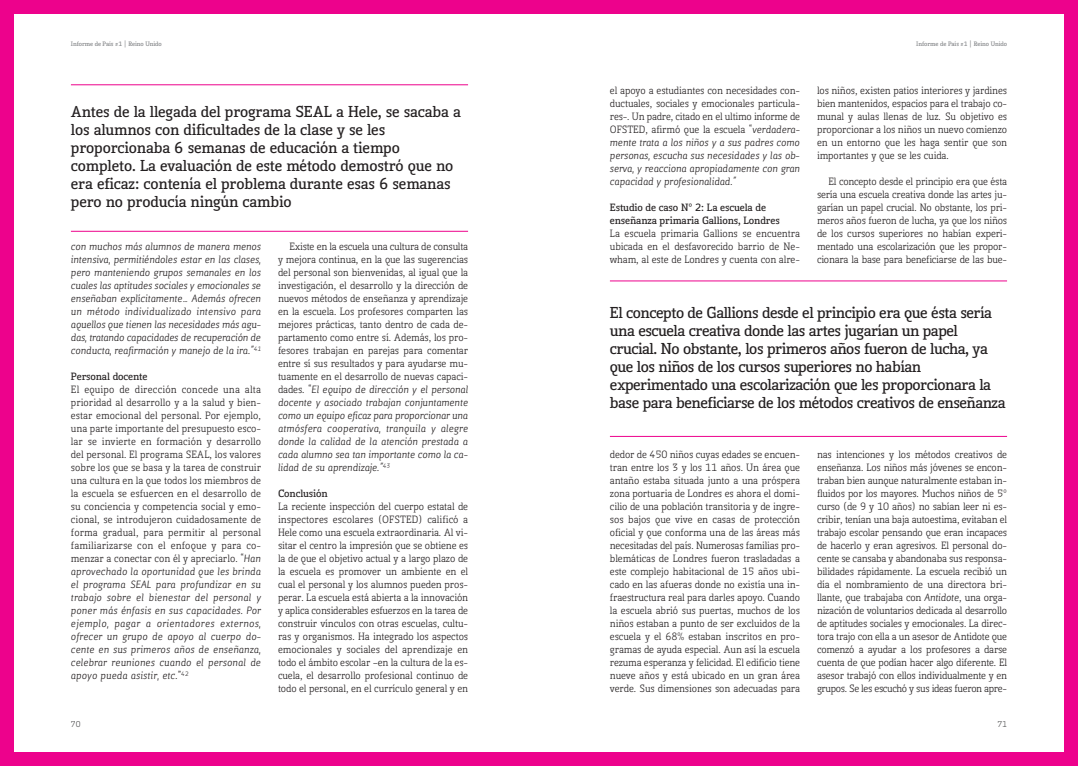
<style>
.page{position:relative;width:1078px;height:766px;background:#fff}
.page>*{position:absolute;margin:0;border:0;box-sizing:border-box;transform-origin:0 0}
.t1{font:700 15px/18px "Kofi Pure Serif";letter-spacing:-.02em;color:#231f20}
.t2{font:700 15px/18px "Kofi Pure Serif";color:#231f20}
.t3{font:10px/13px "Kofi Pure Serif";color:#231f20;text-align:justify}
.t4{font:10px/13px "Kofi Pure Kursiv";color:#231f20;text-align:justify}
.t5{font:700 10px/13px "Kofi Pure Serif";color:#231f20}
.t6{font:8px "Kofi Pure Serif";color:#4b4c4d}
.t7{font:700 6px "Kofi Pure Serif";color:#808285}
.s1{font-family:"Kofi Pure Kursiv"}
.s2{font-family:"Kofi Pure Serif"}
</style>
<div class="page">
<div style="left:539px;top:0;width:538px;height:765px;background:#ed028c"></div>
<div style="left:539px;top:14px;width:524px;height:737px;background:#fff"></div>
<div style="left:0;top:0;width:538px;height:765px;background:#ed028c"></div>
<div style="left:14px;top:14px;width:524px;height:737px;background:#fff"></div>
<hr style="left:609px;top:280px;width:397px;height:1px;background:#ed028c">
<hr style="left:609px;top:436px;width:397px;height:1px;background:#ed028c">
<hr style="left:71px;top:84px;width:397px;height:1px;background:#ed028c">
<hr style="left:71px;top:231px;width:397px;height:1px;background:#ed028c">
<p class="t7" style="left:71px;top:41px;width:92px">Informe de País #1 | Reino Unido</p>
<p class="t2" style="left:71px;top:105px;width:391px">Antes de la llegada del programa SEAL a Hele, se sacaba a los alumnos con dificultades de la clase y se les proporcionaba 6 semanas de educación a tiempo completo. La evaluación de este método demostró que no era eficaz: contenía el problema durante esas 6 semanas pero no producía ningún cambio</p>
<p class="t4" style="left:71px;top:241px;width:191px">con muchos más alumnos de manera menos intensiva, permitiéndoles estar en las clases, pero manteniendo grupos semanales en los cuales las aptitudes sociales y emocionales se enseñaban explícitamente… Además ofrecen un método individualizado intensivo para aquellos que tienen las necesidades más agu&shy;das, tratando capacidades de recuperación de conducta, reafirmación y manejo de la ira.”<sup>41</sup></p>
<p class="t5" style="left:71px;top:371px;width:78px">Personal docente</p>
<p class="t3" style="left:71px;top:384px;width:192px">El equipo de dirección concede una alta prioridad al desarrollo y a la salud y bien&shy;estar emocional del personal. Por ejemplo, una parte importante del presupuesto esco&shy;lar se invierte en formación y desarrollo del personal. El programa SEAL, los valores sobre los que se basa y la tarea de construir una cultura en la que todos los miembros de la escuela se esfuercen en el desarrollo de su conciencia y competencia social y emo&shy;cional, se introdujeron cuidadosamente de forma gradual, para permitir al personal familiarizarse con el enfoque y para co&shy;menzar a conectar con él y apreciarlo. “<span class="s1">Han</span></p>
<p class="t4" style="left:71px;top:566px;width:192px">aprovechado la oportunidad que les brinda el programa SEAL para profundizar en su trabajo sobre el bienestar del personal y poner más énfasis en sus capacidades. Por ejemplo, pagar a orientadores externos, ofrecer un grupo de apoyo al cuerpo do&shy;cente en sus primeros años de enseñanza, celebrar reuniones cuando el personal de apoyo pueda asistir, etc.<span class="s2">”</span><sup>42</sup></p>
<p class="t6" style="left:71px;top:720px;width:11px">70</p>
<p class="t3" style="left:278px;top:241px;width:191px;text-indent:11px">Existe en la escuela una cultura de consulta y mejora continua, en la que las sugerencias del personal son bienvenidas, al igual que la investigación, el desarrollo y la dirección de nuevos métodos de enseñanza y aprendizaje en la escuela. Los profesores comparten las mejores prácticas, tanto dentro de cada de&shy;partamento como entre sí. Además, los pro&shy;fesores trabajan en parejas para comentar entre sí sus resultados y para ayudarse mu&shy;tuamente en el desarrollo de nuevas capaci-</p>
<p class="t4" style="left:278px;top:384px;width:191px"><span class="s2">dades. “</span>El equipo de dirección y el personal docente y asociado trabajan conjuntamente como un equipo eficaz para proporcionar una atmósfera cooperativa, tranquila y alegre donde la calidad de la atención prestada a cada alumno sea tan importante como la ca&shy;lidad de su aprendizaje.”<sup>43</sup></p>
<p class="t5" style="left:278px;top:488px;width:51px">Conclusión</p>
<p class="t3" style="left:278px;top:501px;width:191px">La reciente inspección del cuerpo estatal de inspectores escolares (OFSTED) calificó a Hele como una escuela extraordinaria. Al vi&shy;sitar el centro la impresión que se obtiene es la de que el objetivo actual y a largo plazo de la escuela es promover un ambiente en el cual el personal y los alumnos pueden pros&shy;perar. La escuela está abierta a la innovación y aplica considerables esfuerzos en la tarea de construir vínculos con otras escuelas, cultu&shy;ras y organismos. Ha integrado los aspectos emocionales y sociales del aprendizaje en todo el ámbito escolar –en la cultura de la es&shy;cuela, el desarrollo profesional continuo de todo el personal, en el currículo general y en</p>
<p class="t3" style="left:609px;top:85px;width:191px">el apoyo a estudiantes con necesidades con&shy;ductuales, sociales y emocionales particula&shy;res-. Un padre, citado en el ultimo informe de OFSTED, afirmó que la escuela “<span class="s1">verdadera-</span></p>
<p class="t4" style="left:609px;top:137px;width:191px">mente trata a los niños y a sus padres como personas, escucha sus necesidades y las ob&shy;serva, y reacciona apropiadamente con gran capacidad y profesionalidad.”</p>
<p class="t5" style="left:609px;top:202px;width:171px">Estudio de caso Nº 2: La escuela de enseñanza primaria Gallions, Londres</p>
<p class="t3" style="left:609px;top:228px;width:191px">La escuela primaria Gallions se encuentra ubicada en el desfavorecido barrio de Ne&shy;wham, al este de Londres y cuenta con alre-</p>
<p class="t7" style="left:916px;top:41px;width:92px">Informe de País #1 | Reino Unido</p>
<p class="t3" style="left:816px;top:85px;width:191px">los niños, existen patios interiores y jardines bien mantenidos, espacios para el trabajo co&shy;munal y aulas llenas de luz. Su objetivo es proporcionar a los niños un nuevo comienzo en un entorno que les haga sentir que son importantes y que se les cuida.</p>
<p class="t3" style="left:816px;top:176px;width:191px;text-indent:11px">El concepto desde el principio era que ésta sería una escuela creativa donde las artes ju&shy;garían un papel crucial. No obstante, los pri&shy;meros años fueron de lucha, ya que los niños de los cursos superiores no habían experi&shy;mentado una escolarización que les propor&shy;cionara la base para beneficiarse de las bue-</p>
<p class="t1" style="left:609px;top:305px;width:397px">El concepto de Gallions desde el principio era que ésta sería una escuela creativa donde las artes jugarían un papel crucial. No obstante, los primeros años fueron de lucha, ya que los niños de los cursos superiores no habían experimentado una escolarización que les proporcionara la base para beneficiarse de los métodos creativos de enseñanza</p>
<p class="t3" style="left:609px;top:449px;width:191px">dedor de 450 niños cuyas edades se encuen&shy;tran entre los 3 y los 11 años. Un área que antaño estaba situada junto a una próspera zona portuaria de Londres es ahora el domi&shy;cilio de una población transitoria y de ingre&shy;sos bajos que vive en casas de protección oficial y que conforma una de las áreas más necesitadas del país. Numerosas familias pro&shy;blemáticas de Londres fueron trasladadas a este complejo habitacional de 15 años ubi&shy;cado en las afueras donde no existía una in&shy;fraestructura real para darles apoyo. Cuando la escuela abrió sus puertas, muchos de los niños estaban a punto de ser excluidos de la escuela y el 68% estaban inscritos en pro&shy;gramas de ayuda especial. Aun así la escuela rezuma esperanza y felicidad. El edificio tiene nueve años y está ubicado en un gran área verde. Sus dimensiones son adecuadas para</p>
<p class="t3" style="left:816px;top:449px;width:191px">nas intenciones y los métodos creativos de enseñanza. Los niños más jóvenes se encon&shy;traban bien aunque naturalmente estaban in&shy;fluidos por los mayores. Muchos niños de 5º curso (de 9 y 10 años) no sabían leer ni es&shy;cribir, tenían una baja autoestima, evitaban el trabajo escolar pensando que eran incapaces de hacerlo y eran agresivos. El personal do&shy;cente se cansaba y abandonaba sus responsa&shy;bilidades rápidamente. La escuela recibió un día el nombramiento de una directora bri&shy;llante, que trabajaba con <span class="s1">Antidote</span>, una orga&shy;nización de voluntarios dedicada al desarrollo de aptitudes sociales y emocionales. La direc&shy;tora trajo con ella a un asesor de Antidote que comenzó a ayudar a los profesores a darse cuenta de que podían hacer algo diferente. El asesor trabajó con ellos individualmente y en grupos. Se les escuchó y sus ideas fueron apre-</p>
<p class="t6" style="left:997px;top:720px;width:11px">71</p>
</div>
